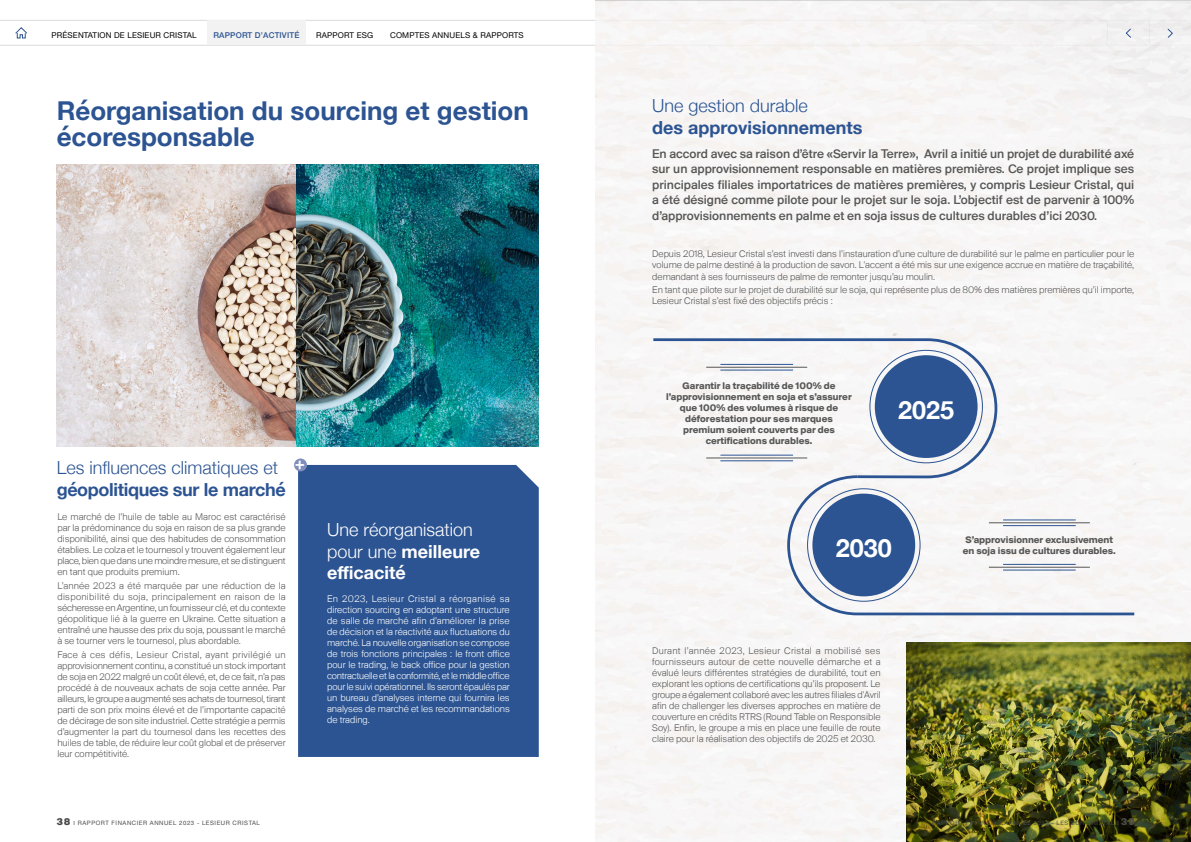
<style>
.page{position:relative;width:1191px;height:842px;background:#fff}
.page>*{position:absolute;margin:0;border:0;box-sizing:border-box;transform-origin:0 0}
.t1{font:700 26px/26px "Helvetica Neue";color:#2c5492}
.t2{font:700 25.1px "Helvetica Neue";color:#fff}
.t3{font:300 18px "Helvetica Neue";color:#2c5492}
.t4{font:300 18px/21.6px "Helvetica Neue";color:#fff}
.t5{font:700 18px "Helvetica Neue";letter-spacing:-.02em;color:#2c5492}
.t6{font:700 18px "Helvetica Neue";color:#2c5492}
.t7{font:700 16.8px "Helvetica Neue";color:#fff}
.t8{font:500 13px/15.6px "Suisse BP Intl";color:#575756;text-align:justify}
.t9{font:300 10px/11px "Suisse BP Intl";color:#575756;text-align:justify}
.t10{font:300 10px/11px "Suisse BP Intl";color:#fff;text-align:justify}
.t11{font:700 10px/11px "Suisse BP Intl";color:#575756;text-align:center}
.t12{font:8px "Helvetica Neue";letter-spacing:.02em;color:#000}
.t13{font:500 8px "Helvetica Neue";letter-spacing:.02em;color:#2c5492}
.t14{font:6px "Helvetica Neue";letter-spacing:.09em;color:#4a4a49}
.s1{font-weight:700}
.s2{font-family:"Suisse BP Intl";font-weight:900;font-size:10px}
.s3{font-family:"Suisse BP Intl"}
.s4{font-family:"Suisse BP Intl";font-size:7px}
</style>
<div class="page">
<hr style="left:0;top:45px;width:43px;height:1px;background:#dadada">
<hr style="left:105px;top:45px;width:79px;height:1px;background:#dadada">
<hr style="left:184px;top:45px;width:80px;height:1px;background:#dadada">
<hr style="left:264px;top:45px;width:79px;height:1px;background:#dadada">
<hr style="left:343px;top:45px;width:65px;height:1px;background:#dadada">
<hr style="left:408px;top:45px;width:60px;height:1px;background:#dadada">
<hr style="left:468px;top:45px;width:79px;height:1px;background:#dadada">
<hr style="left:547px;top:45px;width:560px;height:1px;background:#dadada">
<hr style="left:43px;top:20px;width:62px;height:1px;background:#dadada">
<hr style="left:43px;top:45px;width:62px;height:1px;background:#dadada">
<svg style="left:0;top:20px;width:43px;height:19px"></svg>
<div style="left:298px;top:465px;width:241px;height:292px;background:#2c5492"></div>
<img style="left:57px;top:164px;width:482px;height:283px">
<div style="left:294px;top:458px;width:13px;height:13px;background:#7f8fbc;border-radius:50%"></div>
<div style="left:595px;top:0;width:596px;height:842px;background:#f7f6f6"></div>
<svg style="left:105px;top:20px;width:1086px;height:25px"></svg>
<img style="left:906px;top:643px;width:285px;height:199px">
<svg style="left:787px;top:475px;width:347px;height:140px;fill:#f7f5f4"></svg>
<svg style="left:653px;top:338px;width:344px;height:140px;fill:#f7f5f4"></svg>
<hr style="left:706px;top:458px;width:101px;height:1px;background:#575756">
<hr style="left:720px;top:455px;width:73px;height:1px;background:#2c5492">
<hr style="left:720px;top:461px;width:73px;height:1px;background:#2c5492">
<hr style="left:706px;top:367px;width:101px;height:1px;background:#575756">
<hr style="left:720px;top:364px;width:73px;height:1px;background:#2c5492">
<hr style="left:720px;top:370px;width:73px;height:1px;background:#2c5492">
<hr style="left:989px;top:523px;width:100px;height:1px;background:#575756">
<hr style="left:1003px;top:520px;width:72px;height:1px;background:#2c5492">
<hr style="left:1003px;top:525px;width:72px;height:1px;background:#2c5492">
<hr style="left:989px;top:567px;width:100px;height:1px;background:#575756">
<hr style="left:1003px;top:564px;width:72px;height:1px;background:#2c5492">
<hr style="left:1003px;top:570px;width:72px;height:1px;background:#2c5492">
<p class="t12" style="left:52px;top:29px;width:146px">PRÉSENTATION DE LESIEUR CRISTAL</p>
<p class="t13" style="left:213px;top:28px;width:87px">RAPPORT D’ACTIVITÉ</p>
<p class="t12" style="left:316px;top:29px;width:59px">RAPPORT ESG</p>
<p class="t12" style="left:390px;top:29px;width:135px">COMPTES ANNUELS &amp; RAPPORTS</p>
<h1 class="t1" style="left:57px;top:98px;width:474px">Réorganisation du sourcing et gestion écoresponsable</h1>
<h3 class="t3" style="left:57px;top:453px;width:223px">Les influences climatiques et</h3>
<h3 class="t5" style="left:57px;top:475px;width:230px">géopolitiques sur le marché</h3>
<p class="t9" style="left:57px;top:511px;width:230px">Le marché de l’huile de table au Maroc est caractérisé par la prédominance du soja en raison de sa plus grande disponibilité, ainsi que des habitudes de consommation établies. Le colza et le tournesol y trouvent également leur place, bien que dans une moindre mesure, et se distinguent en tant que produits premium.</p>
<p class="t9" style="left:57px;top:580px;width:230px">L’année 2023 a été marquée par une réduction de la disponibilité du soja, principalement en raison de la sécheresse en Argentine, un fournisseur clé, et du contexte géopolitique lié à la guerre en Ukraine. Cette situation a entraîné une hausse des prix du soja, poussant le marché à se tourner vers le tournesol, plus abordable.</p>
<p class="t9" style="left:57px;top:649px;width:230px">Face à ces défis, Lesieur Cristal, ayant privilégié un approvisionnement continu, a constitué un stock important de soja en 2022 malgré un coût élevé, et, de ce fait, n’a pas procédé à de nouveaux achats de soja cette année. Par ailleurs, le groupe a augmenté ses achats de tournesol, tirant parti de son prix moins élevé et de l’importante capacité de décirage de son site industriel. Cette stratégie a permis d’augmenter la part du tournesol dans les recettes des huiles de table, de réduire leur coût global et de préserver leur compétitivité.</p>
<h3 class="t7" style="left:285px;top:470px;width:12px;rotate:-90deg">+</h3>
<h3 class="t4" style="left:327px;top:517px;width:154px">Une réorganisation pour une <span class="s1">meilleure efficacité</span></h3>
<p class="t10" style="left:327px;top:593px;width:184px">En 2023, Lesieur Cristal a réorganisé sa direction sourcing en adoptant une structure de salle de marché afin d’améliorer la prise de décision et la réactivité aux fluctuations du marché. La nouvelle organisation se compose de trois fonctions principales : le front office pour le trading, le back office pour la gestion contractuelle et la conformité, et le middle office pour le suivi opérationnel. Ils seront épaulés par un bureau d’analyses interne qui fournira les analyses de marché et les recommandations de trading.</p>
<h3 class="t3" style="left:652px;top:91px;width:157px">Une gestion durable</h3>
<h3 class="t6" style="left:652px;top:113px;width:212px">des approvisionnements</h3>
<p class="t8" style="left:652px;top:145px;width:483px">En accord avec sa raison d’être «Servir la Terre», Avril a initié un projet de durabilité axé sur un approvisionnement responsable en matières premières. Ce projet implique ses principales filiales importatrices de matières premières, y compris Lesieur Cristal, qui a été désigné comme pilote pour le projet sur le soja. L’objectif est de parvenir à 100% d’approvisionnements en palme et en soja issus de cultures durables d’ici 2030.</p>
<p class="t9" style="left:652px;top:248px;width:483px">Depuis 2018, Lesieur Cristal s’est investi dans l’instauration d’une culture de durabilité sur le palme en particulier pour le volume de palme destiné à la production de savon. L'accent a été mis sur une exigence accrue en matière de traçabilité, demandant à ses fournisseurs de palme de remonter jusqu’au moulin.</p>
<p class="t9" style="left:652px;top:284px;width:483px">En tant que pilote sur le projet de durabilité sur le soja, qui représente plus de 80% des matières premières qu’il importe,<br>Lesieur Cristal s’est fixé des objectifs précis :</p>
<p class="t11" style="left:666px;top:380px;width:187px">Garantir la traçabilité de 100% de l’approvisionnement en soja et s’assurer que 100% des volumes à risque de déforestation pour ses marques premium soient couverts par des certifications durables.</p>
<h2 class="t2" style="left:898px;top:390px;width:57px">2025</h2>
<h2 class="t2" style="left:836px;top:529px;width:57px">2030</h2>
<p class="t9" style="left:652px;top:645px;width:230px">Durant l’année 2023, Lesieur Cristal a mobilisé ses fournisseurs autour de cette nouvelle démarche et a évalué leurs différentes stratégies de durabilité, tout en explorant les options de certifications qu’ils proposent. Le groupe a également collaboré avec les autres filiales d'Avril afin de challenger les diverses approches en matière de couverture en crédits RTRS (Round Table on Responsible Soy). Enfin, le groupe a mis en place une feuille de route claire pour la réalisation des objectifs de 2025 et 2030.</p>
<p class="t11" style="left:963px;top:534px;width:154px;text-align:left">S’approvisionner exclusivement en soja issu de cultures durables.</p>
<p class="t14" style="left:57px;top:819px;width:205px"><span class="s2">38</span> <span class="s3">I</span> RAPPORT FINANCIER ANNUEL 2023 - LESIEUR CRISTAL</p>
<p class="t14" style="left:932px;top:819px;width:204px">RAPPORT FINANCIER ANNUEL 2023 - LESIEUR CRISTAL <span class="s4">I</span> <span class="s2">39</span></p>
</div>
